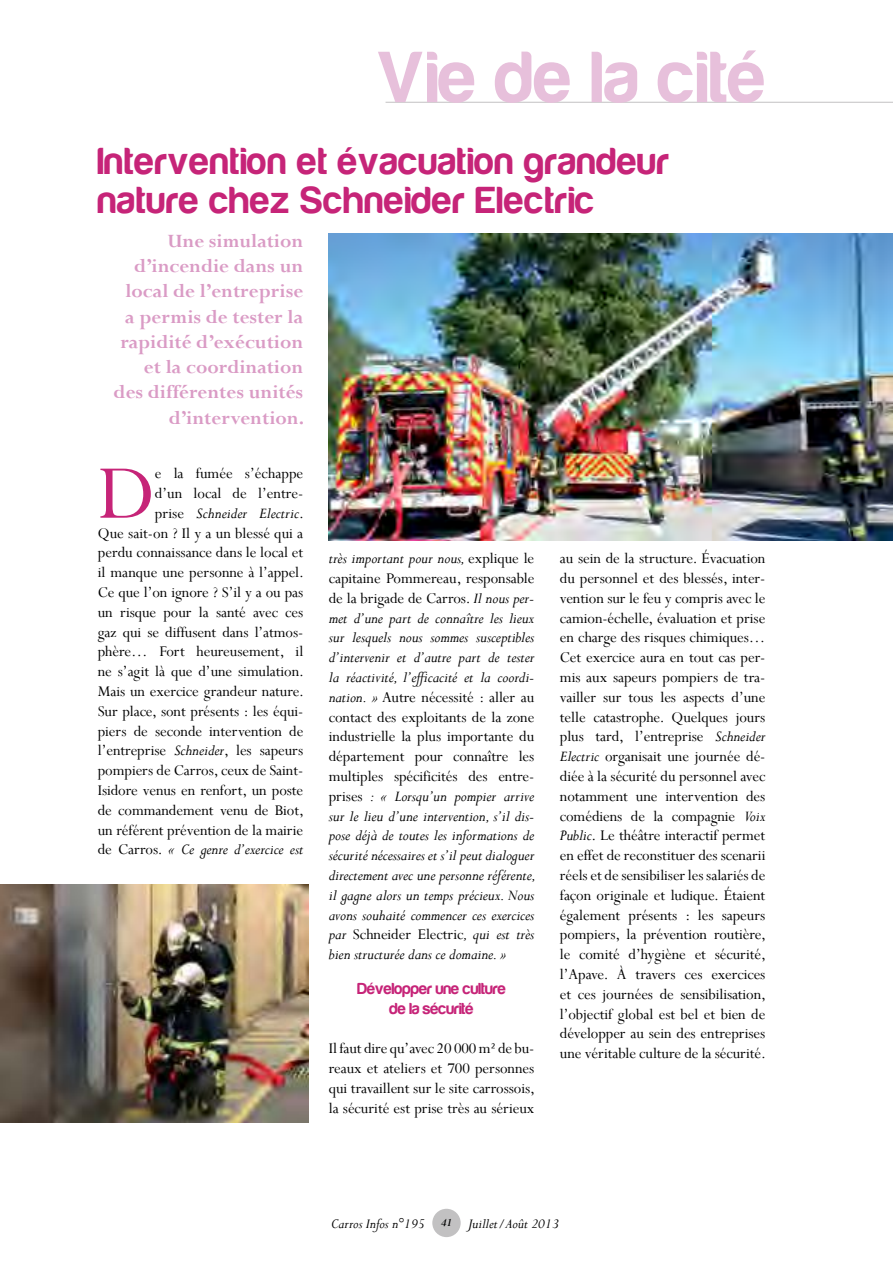
<style>
.page{position:relative;width:893px;height:1263px;background:#fff}
.page>*{position:absolute;margin:0;border:0;box-sizing:border-box;transform-origin:0 0}
.t1{font:85.65px "Perpetua";color:#c62478}
.t2{font:700 75px "Harabara";letter-spacing:.02em;color:#e7c0db}
.t3{font:700 39px/39px "Harabara";letter-spacing:.03em;color:#c62478}
.t4{font:700 21px/25.2px "Perpetua";color:#da9bc5;text-align:right}
.t5{font:16.5px/19.8px "Perpetua";letter-spacing:-.005em;color:#000;text-align:justify}
.t6{font:italic 16.5px/19.8px "Perpetua";letter-spacing:-.005em;color:#000;text-align:justify}
.t7{font:700 16.5px/19.8px "Harabara";letter-spacing:-.005em;color:#c62478;text-align:center}
.t8{font:italic 15px "Perpetua";color:#000}
.s1{font-style:italic}
.s2{font-style:normal}
.s3{font-weight:700;font-size:12px}
</style>
<div class="page">
<div style="left:432px;top:1209px;width:29px;height:28px;background:#c2c1c2;border-radius:50%"></div>
<hr style="left:386px;top:102px;width:507px;height:1px;background:#c2c1c2">
<img style="left:0;top:884px;width:308px;height:239px">
<img style="left:329px;top:234px;width:564px;height:306px">
<h2 class="t2" style="left:378px;top:38px;width:389px">Vie de la cité</h2>
<h3 class="t3" style="left:98px;top:142px;width:573px">Intervention et évacuation grandeur nature chez Schneider Electric</h3>
<p class="t4" style="left:114px;top:228px;width:192px">Une simulation d’incendie dans un local de l’entreprise a permis de tester la rapidité d’exécution et la coordination des différentes unités d’intervention.</p>
<p class="t5" style="left:98px;top:463px;width:208px;text-align:right">e la fumée s’échappe<br>d’un local de l’entre-<br>prise <span class="s1">Schneider Electric</span>.<br>Que sait-on ? Il y a un blessé qui a perdu connaissance dans le local et il manque une personne à l’appel.<br>Ce que l’on ignore ? S’il y a ou pas un risque pour la santé avec ces gaz qui se diffusent dans l’atmos&shy;phère… Fort heureusement, il ne s’agit là que d’une simulation.<br>Mais un exercice grandeur nature.<br>Sur place, sont présents : les équi&shy;piers de seconde intervention de l’entreprise <span class="s1">Schneider</span>, les sapeurs pompiers de Carros, ceux de Saint-<br>Isidore venus en renfort, un poste de commandement venu de Biot, un référent prévention de la mairie de Carros. <span class="s1">« Ce genre d’exercice est</span></p>
<h1 class="t1" style="left:98px;top:439px;width:59px">D</h1>
<p class="t6" style="left:329px;top:548px;width:209px">très important pour nous, <span class="s2">explique le capitaine Pommereau, responsable de la brigade de Carros.</span> Il nous per&shy;met d’une part de connaître les lieux sur lesquels nous sommes susceptibles d’intervenir et d’autre part de tester la réactivité, l’efficacité et la coordi&shy;nation. » <span class="s2">Autre nécessité : aller au contact des exploitants de la zone industrielle la plus importante du département pour connaître les multiples spécificités des entre&shy;prises</span> : « Lorsqu’un pompier arrive sur le lieu d’une intervention, s’il dis&shy;pose déjà de toutes les informations de sécurité nécessaires et s’il peut dialoguer directement avec une personne référente, il gagne alors un temps précieux. Nous avons souhaité commencer ces exercices par <span class="s2">Schneider Electric</span>, qui est très bien structurée dans ce domaine. »</p>
<p class="t7" style="left:357px;top:979px;width:150px">Développer une culture de la sécurité</p>
<p class="t5" style="left:329px;top:1038px;width:208px">Il faut dire qu’avec 20 000 m² de bu&shy;reaux et ateliers et 700 personnes qui travaillent sur le site carrossois, la sécurité est prise très au sérieux</p>
<p class="t5" style="left:560px;top:548px;width:208px">au sein de la structure. Évacuation du personnel et des blessés, inter&shy;vention sur le feu y compris avec le camion-échelle, évaluation et prise en charge des risques chimiques… Cet exercice aura en tout cas per&shy;mis aux sapeurs pompiers de tra&shy;vailler sur tous les aspects d’une telle catastrophe. Quelques jours plus tard, l’entreprise <span class="s1">Schneider Electric</span> organisait une journée dé&shy;diée à la sécurité du personnel avec notamment une intervention des comédiens de la compagnie <span class="s1">Voix Public</span>. Le théâtre interactif permet en effet de reconstituer des scenarii réels et de sensibiliser les salariés de façon originale et ludique. Étaient également présents : les sapeurs pompiers, la prévention routière, le comité d’hygiène et sécurité, l’Apave. À travers ces exercices et ces journées de sensibilisation, l’objectif global est bel et bien de développer au sein des entreprises une véritable culture de la sécurité.</p>
<p class="t8" style="left:331px;top:1214px;width:229px">Carros Infos n°195 <span class="s3">41</span> Juillet/Août 2013</p>
</div>
